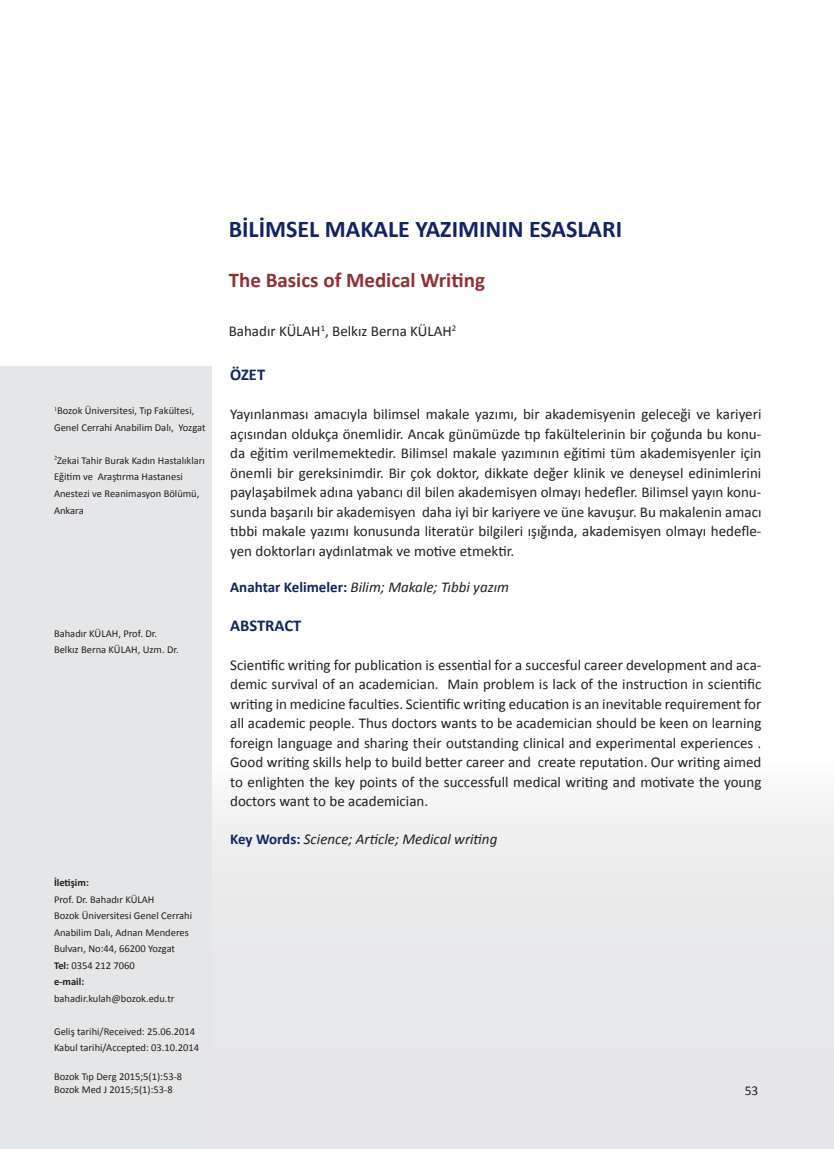
<style>
.page{position:relative;width:834px;height:1149px;background:#fff}
.page>*{position:absolute;margin:0;border:0;box-sizing:border-box;transform-origin:0 0}
.t1{font:700 24px "Calibri";color:#122463}
.t2{font:700 21px "Calibri";color:#922f33}
.t3{font:700 16.5px "Calibri";color:#122463}
.t4{font:15px/19.5px "Calibri";color:#231f20;text-align:justify}
.t5{font:italic 15px "Calibri";color:#231f20}
.t6{font:13.5px "Calibri";color:#231f20}
.t7{font:10.5px/16.5px "Calibri";color:#231f20}
.t8{font:700 10.5px "Calibri";color:#231f20}
.s1{font-weight:700}
.s2{font-weight:700;font-style:normal;color:#122463}
</style>
<div class="page">
<div style="left:212px;top:761px;width:621px;height:387px;background:linear-gradient(to bottom,#f3f4f4,#e3e3e5)"></div>
<div style="left:0;top:366px;width:212px;height:782px;background:#e5e6e7"></div>
<p class="t7" style="left:54px;top:402px;width:153px"><sup>1</sup>Bozok Üniversitesi, Tıp Fakültesi,<br>Genel Cerrahi Anabilim Dalı, Yozgat</p>
<p class="t7" style="left:54px;top:451px;width:152px"><sup>2</sup>Zekai Tahir Burak Kadın Hastalıkları<br>Eğitim ve Araştırma Hastanesi<br>Anestezi ve Reanimasyon Bölümü,<br>Ankara</p>
<p class="t7" style="left:54px;top:624px;width:105px">Bahadır KÜLAH, Prof. Dr.</p>
<p class="t7" style="left:54px;top:641px;width:126px">Belkız Berna KÜLAH, Uzm. Dr.</p>
<p class="t8" style="left:54px;top:875px;width:36px">İletişim:</p>
<p class="t7" style="left:54px;top:890px;width:102px">Prof. Dr. Bahadır KÜLAH</p>
<p class="t7" style="left:54px;top:906px;width:140px">Bozok Üniversitesi Genel Cerrahi<br>Anabilim Dalı, Adnan Menderes<br>Bulvarı, No:44, 66200 Yozgat</p>
<p class="t7" style="left:54px;top:956px;width:82px"><span class="s1">Tel:</span> 0354 212 7060</p>
<p class="t8" style="left:54px;top:974px;width:32px">e-mail:</p>
<p class="t7" style="left:54px;top:989px;width:122px">bahadir.kulah@bozok.edu.tr</p>
<p class="t7" style="left:54px;top:1022px;width:147px">Geliş tarihi/Received: 25.06.2014<br>Kabul tarihi/Accepted: 03.10.2014</p>
<p class="t7" style="left:54px;top:1067px;width:130px">Bozok Tıp Derg 2015;5(1):53-8</p>
<p class="t7" style="left:54px;top:1080px;width:120px">Bozok Med J 2015;5(1):53-8</p>
<p class="t1" style="left:229px;top:214px;width:395px">BİLİMSEL MAKALE YAZIMININ ESASLARI</p>
<p class="t2" style="left:229px;top:267px;width:258px">The Basics of Medical Writing</p>
<p class="t4" style="left:229px;top:320px;width:229px">Bahadır KÜLAH<sup>1</sup>, Belkız Berna KÜLAH<sup>2</sup></p>
<p class="t3" style="left:230px;top:364px;width:36px">ÖZET</p>
<p class="t4" style="left:230px;top:403px;width:532px">Yayınlanması amacıyla bilimsel makale yazımı, bir akademisyenin geleceği ve kariyeri açısından oldukça önemlidir. Ancak günümüzde tıp fakültelerinin bir çoğunda bu konu&shy;da eğitim verilmemektedir. Bilimsel makale yazımının eğitimi tüm akademisyenler için önemli bir gereksinimdir. Bir çok doktor, dikkate değer klinik ve deneysel edinimlerini paylaşabilmek adına yabancı dil bilen akademisyen olmayı hedefler. Bilimsel yayın konu&shy;sunda başarılı bir akademisyen daha iyi bir kariyere ve üne kavuşur. Bu makalenin amacı tıbbi makale yazımı konusunda literatür bilgileri ışığında, akademisyen olmayı hedefle&shy;yen doktorları aydınlatmak ve motive etmektir.</p>
<p class="t5" style="left:230px;top:577px;width:280px"><span class="s2">Anahtar Kelimeler:</span> Bilim; Makale; Tıbbi yazım</p>
<p class="t3" style="left:230px;top:615px;width:73px">ABSTRACT</p>
<p class="t4" style="left:230px;top:654px;width:532px">Scientific writing for publication is essential for a succesful career development and aca&shy;demic survival of an academician. Main problem is lack of the instruction in scientific writing in medicine faculties. Scientific writing education is an inevitable requirement for all academic people. Thus doctors wants to be academician should be keen on learning foreign language and sharing their outstanding clinical and experimental experiences .<br>Good writing skills help to build better career and create reputation. Our writing aimed to enlighten the key points of the successfull medical writing and motivate the young doctors want to be academician.</p>
<p class="t5" style="left:230px;top:829px;width:269px"><span class="s2">Key Words:</span> Science; Article; Medical writing</p>
<p class="t6" style="left:744px;top:1081px;width:15px">53</p>
</div>
